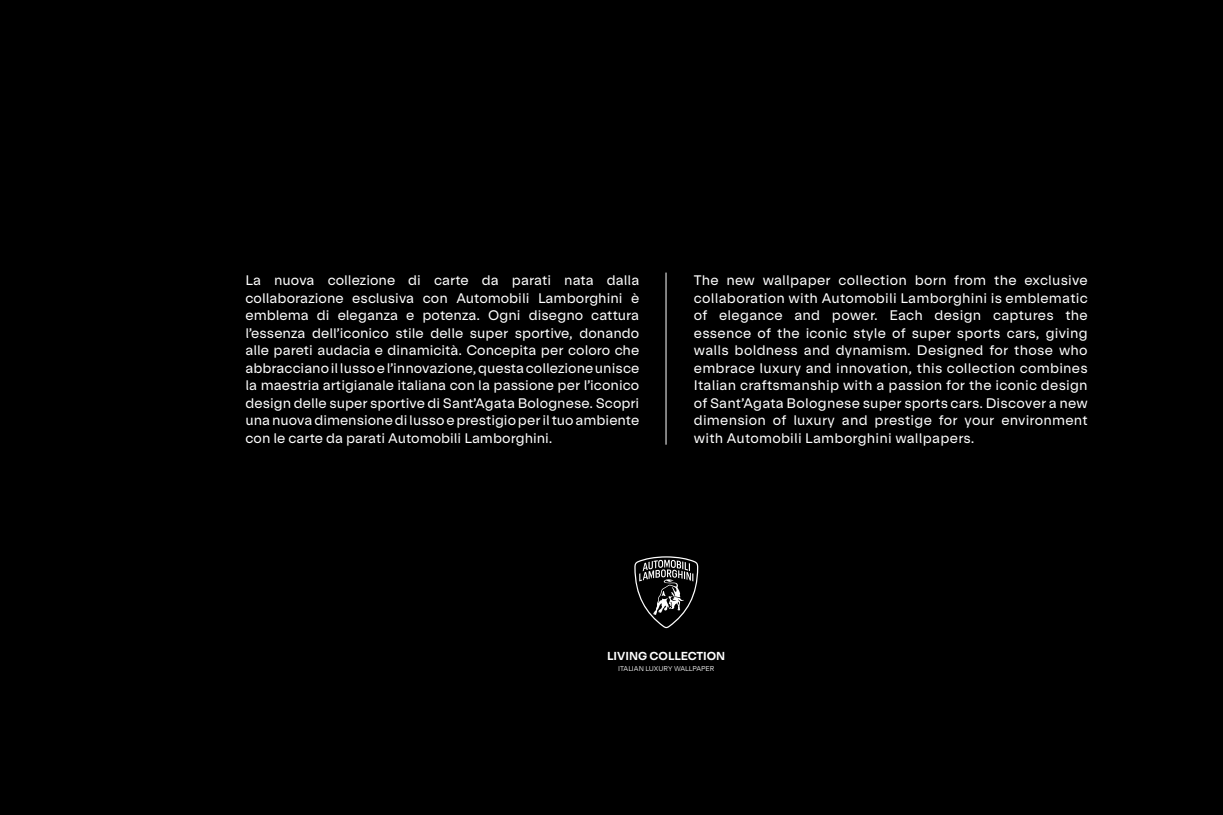
<style>
.page{position:relative;width:1223px;height:815px;background:#fff}
.page>*{position:absolute;margin:0;border:0;box-sizing:border-box;transform-origin:0 0}
.t1{font:13.75px/17.5px "Lambotype";letter-spacing:.005em;color:#fff;text-align:justify}
.t2{font:700 11.5px "Lambotype";color:#fff}
.t3{font:300 6.88px "Lambotype";color:#fff}
</style>
<div class="page">
<div style="left:0;top:0;width:1222px;height:815px;background:#000"></div>
<hr style="left:665px;top:273px;width:1px;height:172px;background:#fff">
<svg style="left:634px;top:556px;width:64px;height:72px"></svg>
<p class="t1" style="left:245px;top:272px;width:395px">La nuova collezione di carte da parati nata dalla collaborazione esclusiva con Automobili Lamborghini è emblema di eleganza e potenza. Ogni disegno cattura l’essenza dell’iconico stile delle super sportive, donando alle pareti audacia e dinamicità. Concepita per coloro che abbracciano il lusso e l’innovazione, questa collezione unisce la maestria artigianale italiana con la passione per l’iconico design delle super sportive di Sant’Agata Bolognese. Scopri una nuova dimensione di lusso e prestigio per il tuo ambiente con le carte da parati Automobili Lamborghini.</p>
<p class="t1" style="left:694px;top:272px;width:395px">The new wallpaper collection born from the exclusive collaboration with Automobili Lamborghini is emblematic of elegance and power. Each design captures the essence of the iconic style of super sports cars, giving walls boldness and dynamism. Designed for those who embrace luxury and innovation, this collection combines Italian craftsmanship with a passion for the iconic design of Sant’Agata Bolognese super sports cars. Discover a new dimension of luxury and prestige for your environment with Automobili Lamborghini wallpapers.</p>
<p class="t2" style="left:607px;top:650px;width:120px">LIVING COLLECTION</p>
<p class="t3" style="left:618px;top:665px;width:98px">ITALIAN LUXURY WALLPAPER</p>
</div>
